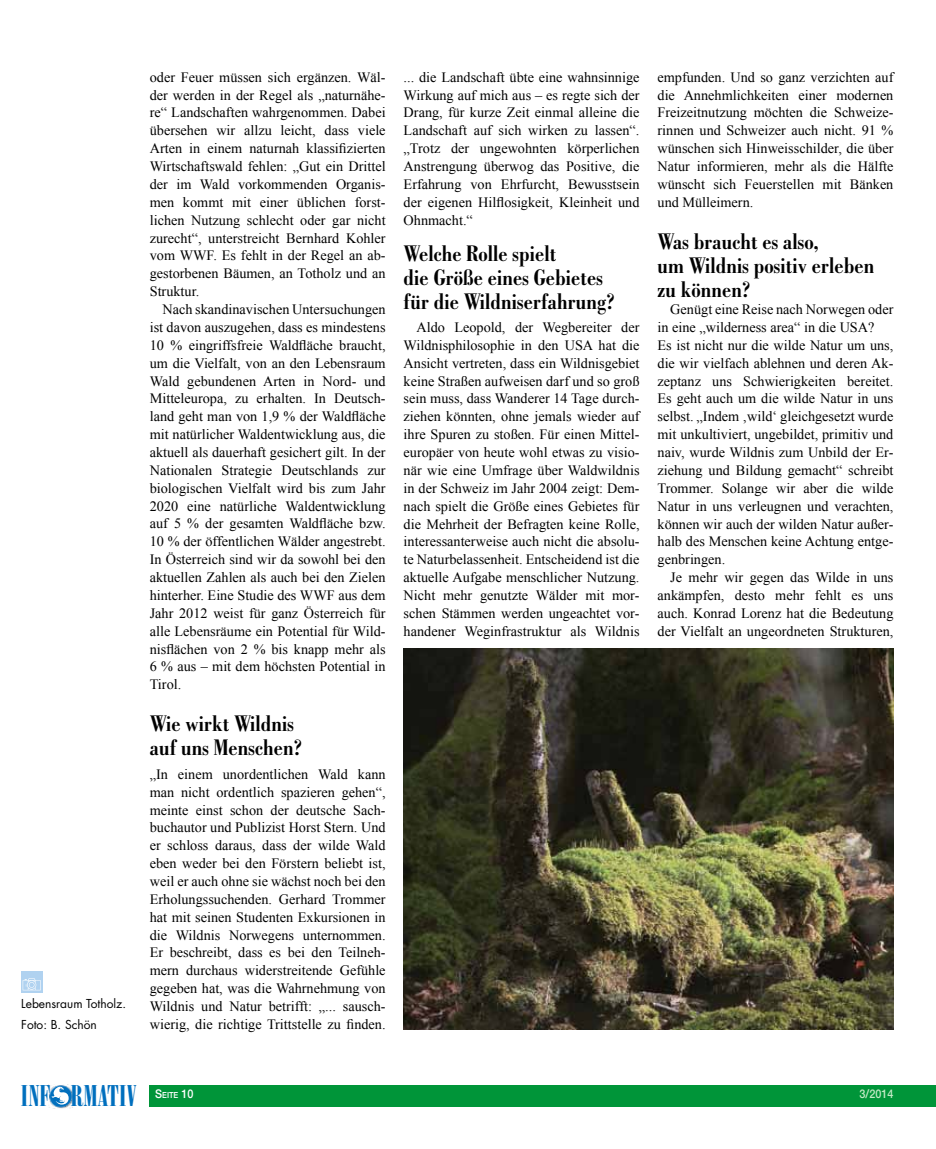
<style>
.page{position:relative;width:936px;height:1149px;background:#fff}
.page>*{position:absolute;margin:0;border:0;box-sizing:border-box;transform-origin:0 0}
.t1{font:28.95px "Bodoni Poster Compressed";color:#006fbe}
.t2{font:700 condensed 24px/24px "Bodoni";color:#000}
.t3{font:14.25px/17.9px "Times New Roman";color:#000;text-align:justify}
.t4{font:12px/21.1px "Futura";color:#000}
.t5{font:500 12px "Helvetica Neue LT Std";color:#c3eac6;scale:.9 1}
.t6{font:500 8.4px "Helvetica Neue LT Std";color:#fff;scale:.9 1}
.s1{font-size:12px}
</style>
<div class="page">
<div style="left:150px;top:1084px;width:785px;height:22px;background:#009539"></div>
<div style="left:50px;top:1085px;width:24px;height:23px;background:#000;opacity:.3"></div>
<img style="left:49px;top:1084px;width:24px;height:23px">
<svg style="left:52px;top:1086px;width:17px;height:18px"></svg>
<img style="left:404px;top:648px;width:489px;height:381px">
<div style="left:21px;top:971px;width:22px;height:21px;background:linear-gradient(to right,#b0d2f0,#b0d2f0)"></div>
<svg style="left:23px;top:977px;width:18px;height:13px"></svg>
<p class="t4" style="left:21px;top:992px;width:106px">Lebensraum Totholz.<br>Foto: B. Schön</p>
<p class="t3" style="left:150px;top:68px;width:237px">oder Feuer müssen sich ergänzen. Wäl&shy;der werden in der Regel als „naturnähe&shy;re“ Landschaften wahrgenommen. Dabei übersehen wir allzu leicht, dass viele Arten in einem naturnah klassifizierten Wirtschaftswald fehlen: „Gut ein Drittel der im Wald vorkommenden Organis&shy;men kommt mit einer üblichen forst&shy;lichen Nutzung schlecht oder gar nicht zurecht“, unterstreicht Bernhard Kohler vom WWF. Es fehlt in der Regel an ab&shy;gestorbenen Bäumen, an Totholz und an Struktur.</p>
<p class="t3" style="left:150px;top:300px;width:237px;text-indent:13px">Nach skandinavischen Untersuchungen ist davon auszugehen, dass es mindestens 10 % eingriffsfreie Waldfläche braucht, um die Vielfalt, von an den Lebensraum Wald gebundenen Arten in Nord- und Mitteleuropa, zu erhalten. In Deutsch&shy;land geht man von 1,9 % der Waldfläche mit natürlicher Waldentwicklung aus, die aktuell als dauerhaft gesichert gilt. In der Nationalen Strategie Deutschlands zur biologischen Vielfalt wird bis zum Jahr 2020 eine natürliche Waldentwicklung auf 5 % der gesamten Waldfläche bzw.<br>10 % der öffentlichen Wälder angestrebt.<br>In Österreich sind wir da sowohl bei den aktuellen Zahlen als auch bei den Zielen hinterher. Eine Studie des WWF aus dem Jahr 2012 weist für ganz Österreich für alle Lebensräume ein Potential für Wild&shy;nisflächen von 2 % bis knapp mehr als 6 % aus – mit dem höchsten Potential in Tirol.</p>
<h2 class="t2" style="left:150px;top:712px;width:153px">Wie wirkt Wildnis auf uns Menschen?</h2>
<p class="t3" style="left:150px;top:764px;width:237px">„In einem unordentlichen Wald kann man nicht ordentlich spazieren gehen“, meinte einst schon der deutsche Sach&shy;buchautor und Publizist Horst Stern. Und er schloss daraus, dass der wilde Wald eben weder bei den Förstern beliebt ist, weil er auch ohne sie wächst noch bei den Erholungssuchenden. Gerhard Trommer hat mit seinen Studenten Exkursionen in die Wildnis Norwegens unternommen.<br>Er beschreibt, dass es bei den Teilneh&shy;mern durchaus widerstreitende Gefühle gegeben hat, was die Wahrnehmung von Wildnis und Natur betrifft: „... sausch&shy;wierig, die richtige Trittstelle zu finden.</p>
<p class="t3" style="left:403px;top:68px;width:237px">... die Landschaft übte eine wahnsinnige Wirkung auf mich aus – es regte sich der Drang, für kurze Zeit einmal alleine die Landschaft auf sich wirken zu lassen“. „Trotz der ungewohnten körperlichen Anstrengung überwog das Positive, die Erfahrung von Ehrfurcht, Bewusstsein der eigenen Hilflosigkeit, Kleinheit und Ohnmacht.“</p>
<h2 class="t2" style="left:403px;top:241px;width:212px">Welche Rolle spielt<br>die Größe eines Gebietes für die Wildniserfahrung?</h2>
<p class="t3" style="left:403px;top:318px;width:237px;text-indent:13px">Aldo Leopold, der Wegbereiter der Wildnisphilosophie in den USA hat die Ansicht vertreten, dass ein Wildnisgebiet keine Straßen aufweisen darf und so groß sein muss, dass Wanderer 14 Tage durch&shy;ziehen könnten, ohne jemals wieder auf ihre Spuren zu stoßen. Für einen Mittel&shy;europäer von heute wohl etwas zu visio&shy;när wie eine Umfrage über Waldwildnis in der Schweiz im Jahr 2004 zeigt: Dem&shy;nach spielt die Größe eines Gebietes für die Mehrheit der Befragten keine Rolle, interessanterweise auch nicht die absolu&shy;te Naturbelassenheit. Entscheidend ist die aktuelle Aufgabe menschlicher Nutzung.<br>Nicht mehr genutzte Wälder mit mor&shy;schen Stämmen werden ungeachtet vor&shy;handener Weginfrastruktur als Wildnis</p>
<p class="t3" style="left:657px;top:68px;width:237px">empfunden. Und so ganz verzichten auf die Annehmlichkeiten einer modernen Freizeitnutzung möchten die Schweize&shy;rinnen und Schweizer auch nicht. 91 % wünschen sich Hinweisschilder, die über Natur informieren, mehr als die Hälfte wünscht sich Feuerstellen mit Bänken und Mülleimern.</p>
<h2 class="t2" style="left:657px;top:229px;width:218px">Was braucht es also,<br>um Wildnis positiv erleben zu können?</h2>
<p class="t3" style="left:657px;top:300px;width:237px;text-align:left;text-indent:13px">Genügt eine Reise nach Norwegen oder in eine „wilderness area“ in die USA?<br>Es ist nicht nur die wilde Natur um uns, die wir vielfach ablehnen und deren Ak&shy;zeptanz uns Schwierigkeiten bereitet.<br>Es geht auch um die wilde Natur in uns selbst. „Indem ‚wild‘ gleichgesetzt wurde mit unkultiviert, ungebildet, primitiv und naiv, wurde Wildnis zum Unbild der Er&shy;ziehung und Bildung gemacht“ schreibt Trommer. Solange wir aber die wilde Natur in uns verleugnen und verachten, können wir auch der wilden Natur außer&shy;halb des Menschen keine Achtung entge&shy;genbringen.</p>
<p class="t3" style="left:657px;top:568px;width:237px;text-indent:13px">Je mehr wir gegen das Wilde in uns ankämpfen, desto mehr fehlt es uns auch. Konrad Lorenz hat die Bedeutung der Vielfalt an ungeordneten Strukturen,</p>
<h1 class="t1" style="left:20px;top:1078px;width:117px">INF RMATIV</h1>
<p class="t6" style="left:155px;top:1089px;width:44px"><span class="s1">S</span>eite <span class="s1">10</span></p>
<p class="t5" style="left:859px;top:1086px;width:39px">3/2014</p>
</div>
